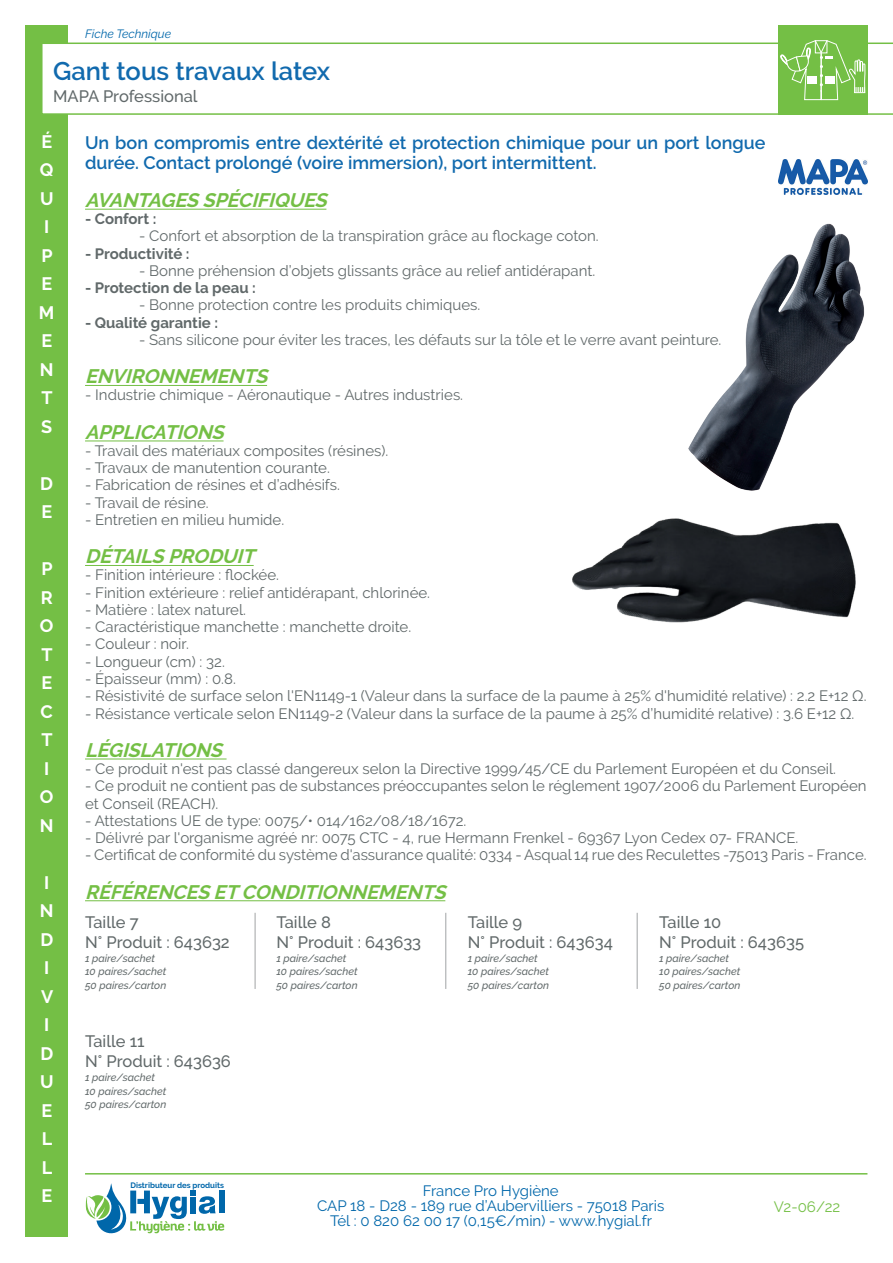
<style>
.page{position:relative;width:893px;height:1263px;background:#fff}
.page>*{position:absolute;margin:0;border:0;box-sizing:border-box;transform-origin:0 0}
.t1{font:600 25.5px "Raleway";color:#116aae}
.t2{font:italic 700 19.5px "Raleway";color:#74bf45}
.t3{font:600 18px/19.5px "Raleway";color:#116aae}
.t4{font:700 18px/28.5px "Raleway";color:#fff}
.t5{font:500 16.5px/19.5px "Raleway";color:#61696a}
.t6{font:15px/17.2px "Raleway";color:#61696a}
.t7{font:15px/15px "Raleway";color:#0067aa;text-align:center}
.t8{font:700 15px "Raleway";color:#61696a}
.t9{font:15px "Raleway";color:#74bf45}
.t10{font:italic 12px "Raleway";color:#0067aa}
.t11{font:italic 500 10.5px/13.5px "Raleway";color:#61696a}
.t12{font:700 7.8px "Raleway";color:#0067aa}
</style>
<div class="page">
<hr style="left:85px;top:1173px;width:782px;height:1px;background:#74bf45">
<div style="left:26px;top:26px;width:42px;height:1211px;background:#74bf45"></div>
<svg style="left:85px;top:1183px;width:139px;height:50px"></svg>
<svg style="left:42px;top:43px;width:851px;height:72px"></svg>
<div style="left:778px;top:26px;width:89px;height:89px;background:#74bf45"></div>
<hr style="left:85px;top:209px;width:241px;height:1px;background:#74bf45">
<hr style="left:85px;top:385px;width:182px;height:1px;background:#74bf45">
<hr style="left:85px;top:441px;width:139px;height:1px;background:#74bf45">
<hr style="left:85px;top:565px;width:169px;height:1px;background:#74bf45">
<hr style="left:85px;top:759px;width:142px;height:1px;background:#74bf45">
<hr style="left:85px;top:900px;width:360px;height:1px;background:#74bf45">
<svg style="left:780px;top:40px;width:86px;height:61px"></svg>
<img style="left:778px;top:160px;width:89px;height:34px">
<img style="left:688px;top:223px;width:177px;height:268px">
<img style="left:572px;top:518px;width:284px;height:105px">
<hr style="left:255px;top:913px;width:1px;height:76px;background:#a1a3a5">
<hr style="left:445px;top:913px;width:1px;height:76px;background:#a1a3a5">
<hr style="left:637px;top:913px;width:1px;height:76px;background:#a1a3a5">
<p class="t10" style="left:85px;top:27px;width:88px">Fiche Technique</p>
<h1 class="t1" style="left:53px;top:56px;width:279px">Gant tous travaux latex</h1>
<p class="t5" style="left:53px;top:86px;width:146px">MAPA Professional</p>
<p class="t4" style="left:39px;top:127px;width:17px">É<br>Q<br>U<br>I<br>P<br>E<br>M<br>E<br>N<br>T<br>S</p>
<p class="t4" style="left:40px;top:469px;width:14px">D<br>E</p>
<p class="t4" style="left:40px;top:555px;width:15px">P<br>R<br>O<br>T<br>E<br>C<br>T<br>I<br>O<br>N</p>
<p class="t4" style="left:40px;top:868px;width:15px">I<br>N<br>D<br>I<br>V<br>I<br>D<br>U<br>E<br>L<br>L<br>E</p>
<p class="t3" style="left:85px;top:133px;width:682px">Un bon compromis entre dextérité et protection chimique pour un port longue durée. Contact prolongé (voire immersion), port intermittent.</p>
<h2 class="t2" style="left:85px;top:189px;width:249px">AVANTAGES SPÉCIFIQUES</h2>
<p class="t8" style="left:85px;top:210px;width:73px">- Confort :</p>
<p class="t6" style="left:139px;top:227px;width:461px">- Confort et absorption de la transpiration grâce au flockage coton.</p>
<p class="t8" style="left:85px;top:245px;width:106px">- Productivité :</p>
<p class="t6" style="left:139px;top:262px;width:458px">- Bonne préhension d’objets glissants grâce au relief antidérapant.</p>
<p class="t8" style="left:85px;top:279px;width:172px">- Protection de la peau :</p>
<p class="t6" style="left:139px;top:296px;width:343px">- Bonne protection contre les produits chimiques.</p>
<p class="t8" style="left:85px;top:314px;width:135px">- Qualité garantie :</p>
<p class="t6" style="left:139px;top:331px;width:584px">- Sans silicone pour éviter les traces, les défauts sur la tôle et le verre avant peinture.</p>
<h2 class="t2" style="left:85px;top:365px;width:190px">ENVIRONNEMENTS</h2>
<p class="t6" style="left:85px;top:386px;width:380px">- Industrie chimique - Aéronautique - Autres industries.</p>
<h2 class="t2" style="left:85px;top:421px;width:146px">APPLICATIONS</h2>
<p class="t6" style="left:85px;top:442px;width:305px">- Travail des matériaux composites (résines).</p>
<p class="t6" style="left:85px;top:459px;width:246px">- Travaux de manutention courante.</p>
<p class="t6" style="left:85px;top:476px;width:257px">- Fabrication de résines et d’adhésifs.</p>
<p class="t6" style="left:85px;top:494px;width:125px">- Travail de résine.</p>
<p class="t6" style="left:85px;top:511px;width:201px">- Entretien en milieu humide.</p>
<h2 class="t2" style="left:85px;top:545px;width:177px">DÉTAILS PRODUIT</h2>
<p class="t6" style="left:85px;top:566px;width:195px">- Finition intérieure : flockée.</p>
<p class="t6" style="left:85px;top:584px;width:347px">- Finition extérieure : relief antidérapant, chlorinée.</p>
<p class="t6" style="left:85px;top:601px;width:162px">- Matière : latex naturel.</p>
<p class="t6" style="left:85px;top:618px;width:328px">- Caractéristique manchette : manchette droite.</p>
<p class="t6" style="left:85px;top:635px;width:105px">- Couleur : noir.</p>
<p class="t6" style="left:85px;top:653px;width:141px">- Longueur (cm) : 32.</p>
<p class="t6" style="left:85px;top:670px;width:152px">- Épaisseur (mm) : 0.8.</p>
<p class="t6" style="left:85px;top:687px;width:783px">- Résistivité de surface selon l'EN1149-1 (Valeur dans la surface de la paume à 25% d'humidité relative) : 2.2 E+12 Ω.</p>
<p class="t6" style="left:85px;top:704px;width:771px">- Résistance verticale selon EN1149-2 (Valeur dans la surface de la paume à 25% d’humidité relative) : 3.6 E+12 Ω.</p>
<h2 class="t2" style="left:85px;top:739px;width:144px">LÉGISLATIONS</h2>
<p class="t6" style="left:85px;top:760px;width:753px">- Ce produit n'est pas classé dangereux selon la Directive 1999/45/CE du Parlement Européen et du Conseil.</p>
<p class="t6" style="left:85px;top:777px;width:783px">- Ce produit ne contient pas de substances préoccupantes selon le réglement 1907/2006 du Parlement Européen et Conseil (REACH).</p>
<p class="t6" style="left:85px;top:812px;width:383px">- Attestations UE de type: 0075/• 014/162/08/18/1672.</p>
<p class="t6" style="left:85px;top:829px;width:715px">- Délivré par l'organisme agréé nr: 0075 CTC - 4, rue Hermann Frenkel - 69367 Lyon Cedex 07- FRANCE.</p>
<p class="t6" style="left:85px;top:846px;width:783px">- Certificat de conformité du système d'assurance qualité: 0334 - Asqual 14 rue des Reculettes -75013 Paris - France.</p>
<h2 class="t2" style="left:85px;top:880px;width:368px">RÉFÉRENCES ETCONDITIONNEMENTS</h2>
<p class="t5" style="left:85px;top:913px;width:146px">Taille 7<br>N° Produit : 643632</p>
<p class="t5" style="left:276px;top:913px;width:146px">Taille 8<br>N° Produit : 643633</p>
<p class="t5" style="left:468px;top:913px;width:147px">Taille 9<br>N° Produit : 643634</p>
<p class="t5" style="left:659px;top:913px;width:146px">Taille 10<br>N° Produit : 643635</p>
<p class="t11" style="left:85px;top:951px;width:83px">1 paire/sachet<br>10 paires/sachet<br>50 paires/carton</p>
<p class="t11" style="left:276px;top:951px;width:83px">1 paire/sachet<br>10 paires/sachet<br>50 paires/carton</p>
<p class="t11" style="left:468px;top:951px;width:83px">1 paire/sachet<br>10 paires/sachet<br>50 paires/carton</p>
<p class="t11" style="left:659px;top:951px;width:83px">1 paire/sachet<br>10 paires/sachet<br>50 paires/carton</p>
<p class="t5" style="left:85px;top:1032px;width:147px">Taille 11<br>N° Produit : 643636</p>
<p class="t11" style="left:85px;top:1070px;width:83px">1 paire/sachet<br>10 paires/sachet<br>50 paires/carton</p>
<p class="t12" style="left:130px;top:1180px;width:95px">Distributeur des produits</p>
<p class="t7" style="left:317px;top:1183px;width:349px">France Pro Hygiène<br>CAP 18 - D28 - 189 rue d’Aubervilliers - 75018 Paris<br>Tél : 0 820 62 00 17 (0,15€/min) - www.hygial.fr</p>
<p class="t9" style="left:774px;top:1198px;width:68px">V2-06/22</p>
</div>
